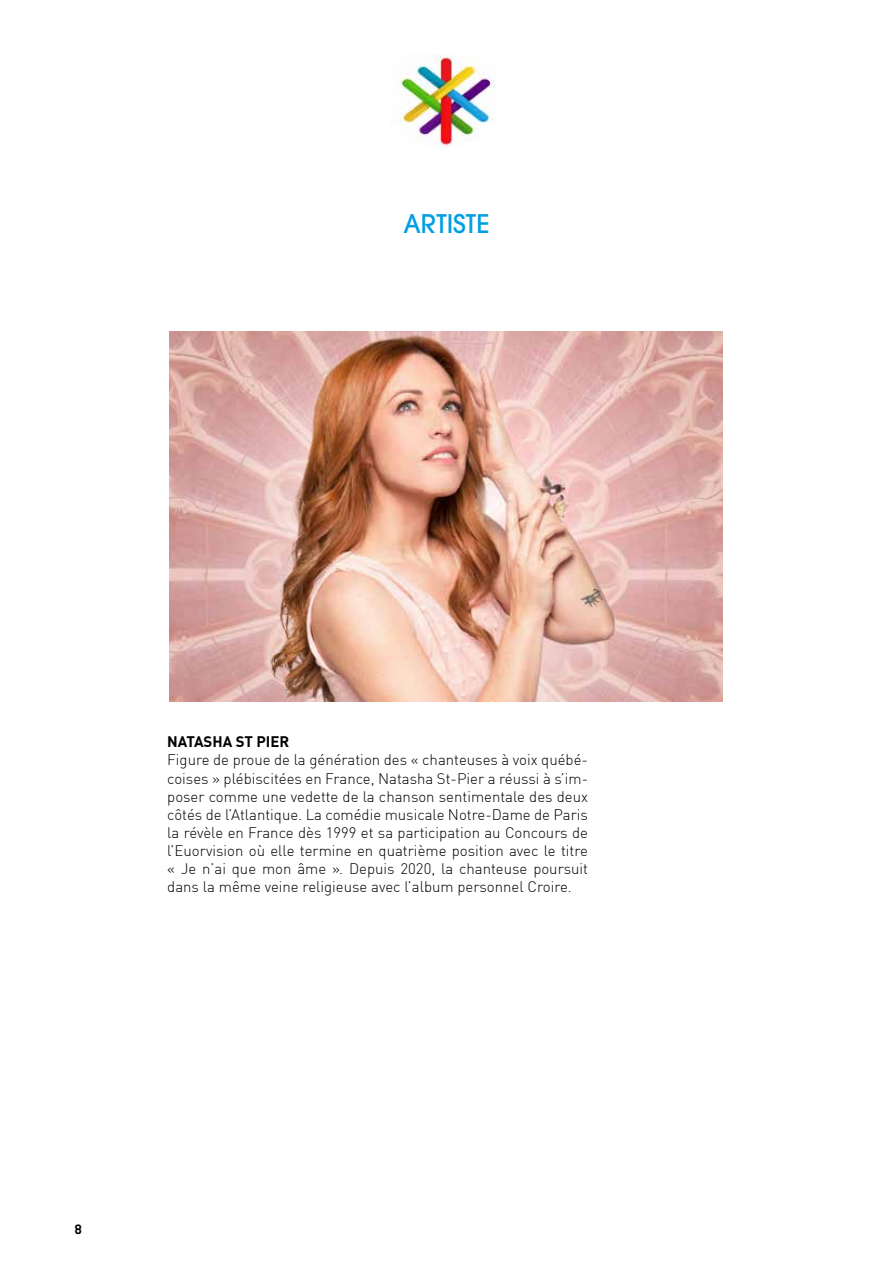
<style>
.page{position:relative;width:893px;height:1263px;background:#fff}
.page>*{position:absolute;margin:0;border:0;box-sizing:border-box;transform-origin:0 0}
.t1{font:500 25.5px "Avant Garde";color:#009fe3}
.t2{font:300 15px/18px "DIN Offc";color:#000;text-align:justify}
.t3{font:700 15px "DIN Offc";color:#000}
.t4{font:700 15px "Conduit ITC";color:#000}
</style>
<div class="page">
<img style="left:169px;top:332px;width:554px;height:370px">
<img style="left:391px;top:54px;width:104px;height:93px">
<h1 class="t1" style="left:403px;top:208px;width:88px">ARTISTE</h1>
<p class="t3" style="left:167px;top:732px;width:124px">NATASHA ST PIER</p>
<p class="t2" style="left:167px;top:751px;width:422px">Figure de proue de la génération des « chanteuses à voix québé&shy;coises » plébiscitées en France, Natasha St-Pier a réussi à s’im&shy;poser comme une vedette de la chanson sentimentale des deux côtés de l’Atlantique. La comédie musicale Notre-Dame de Paris la révèle en France dès 1999 et sa participation au Concours de l’Euorvision où elle termine en quatrième position avec le titre « Je n’ai que mon âme ». Depuis 2020, la chanteuse poursuit dans la même veine religieuse avec l’album personnel Croire.</p>
<p class="t4" style="left:75px;top:1221px;width:9px">8</p>
</div>
